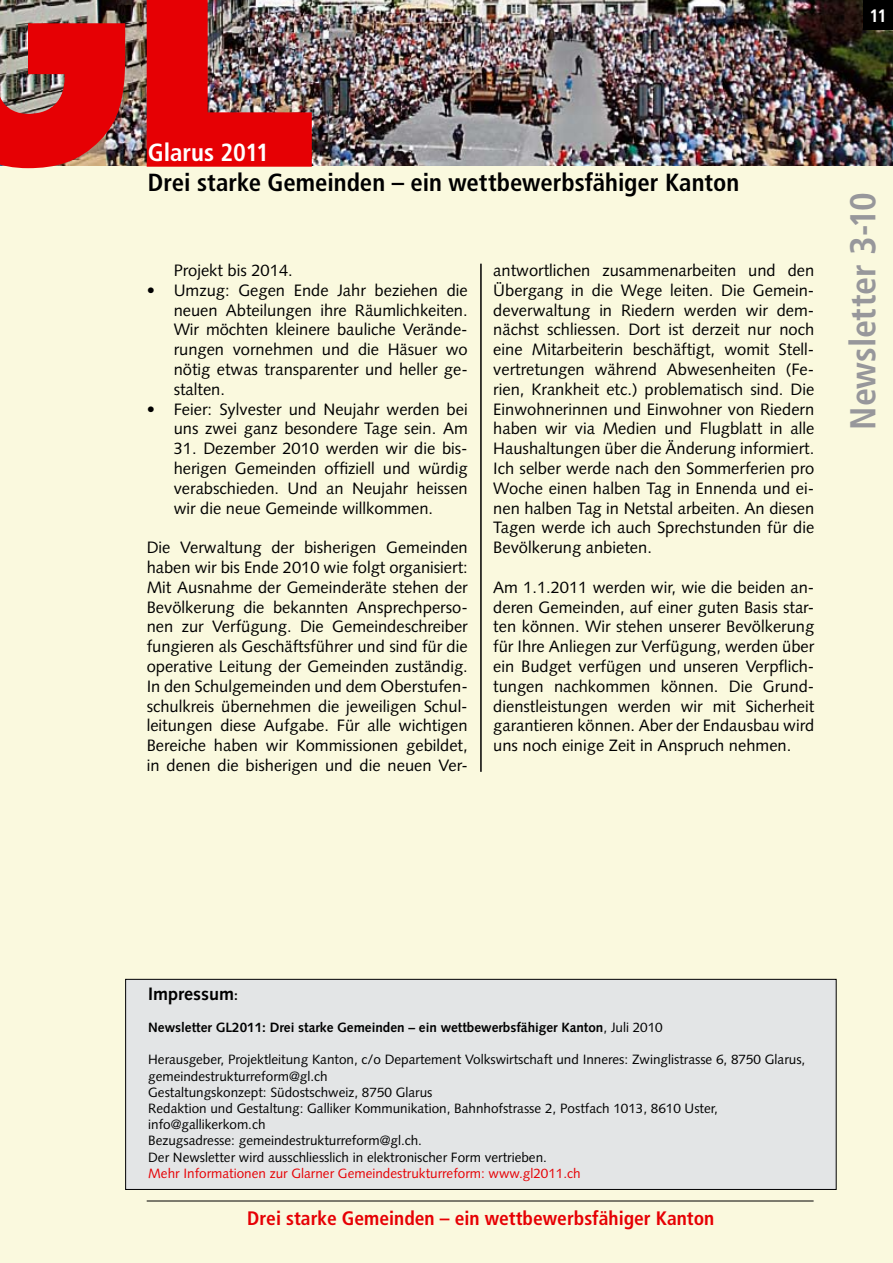
<style>
.page{position:relative;width:893px;height:1263px;background:#fff}
.page>*{position:absolute;margin:0;border:0;box-sizing:border-box;transform-origin:0 0}
.t1{font:700 condensed 36px "Frutiger";letter-spacing:-.005em;color:#97979b}
.t2{font:700 condensed 24.75px "Frutiger";color:#000}
.t3{font:700 condensed 24.75px "Frutiger";letter-spacing:-.005em;color:#fff}
.t4{font:700 condensed 19.5px "Frutiger";color:#e60004}
.t5{font:700 18px "Syntax";color:#000}
.t6{font:700 condensed 18px "Frutiger";color:#fff}
.t7{font:16.5px/19.8px "Syntax";color:#000;text-align:justify}
.t8{font:13.5px/16.2px "Syntax";color:#000}
.t9{font:700 13.5px "Syntax";color:#000}
.t10{font:13.5px "Syntax";color:#e60004}
.s1{font-size:13.5px}
.s2{font-weight:400}
</style>
<div class="page">
<div style="left:0;top:157px;width:893px;height:1106px;background:#faf9de"></div>
<img style="left:125px;top:0;width:768px;height:166px">
<img style="left:0;top:0;width:125px;height:168px">
<img style="left:147px;top:0;width:165px;height:167px">
<div style="left:863px;top:0;width:30px;height:30px;background:#000"></div>
<hr style="left:480px;top:264px;width:2px;height:508px;background:#000">
<hr style="left:147px;top:1200px;width:667px;height:1px;background:#000">
<div style="left:126px;top:979px;width:710px;height:210px;background:#e3e5e6"></div>
<div style="left:125px;top:979px;width:711px;height:210px;border:1px solid #000"></div>
<p class="t6" style="left:869px;top:5px;width:19px">11</p>
<h2 class="t3" style="left:148px;top:137px;width:123px">Glarus 2011</h2>
<h2 class="t2" style="left:148px;top:167px;width:593px">Drei starke Gemeinden – ein wettbewerbsfähiger Kanton</h2>
<p class="t7" style="left:174px;top:260px;width:121px">Projekt bis 2014.</p>
<p class="t7" style="left:174px;top:280px;width:296px;text-indent:-27px">• Umzug: Gegen Ende Jahr beziehen die neuen Abteilungen ihre Räumlichkeiten.<br>Wir möchten kleinere bauliche Verände&shy;rungen vornehmen und die Häsuer wo nötig etwas transparenter und heller ge&shy;stalten.</p>
<p class="t7" style="left:147px;top:399px;width:323px;text-align:right">• Feier: Sylvester und Neujahr werden bei uns zwei ganz besondere Tage sein. Am</p>
<p class="t7" style="left:174px;top:439px;width:296px">31. Dezember 2010 werden wir die bis&shy;herigen Gemeinden offiziell und würdig verabschieden. Und an Neujahr heissen wir die neue Gemeinde willkommen.</p>
<p class="t7" style="left:147px;top:538px;width:323px">Die Verwaltung der bisherigen Gemeinden haben wir bis Ende 2010 wie folgt organisiert:<br>Mit Ausnahme der Gemeinderäte stehen der Bevölkerung die bekannten Ansprechperso&shy;nen zur Verfügung. Die Gemeindeschreiber fungieren als Geschäftsführer und sind für die operative Leitung der Gemeinden zuständig.<br>In den Schulgemeinden und dem Oberstufen&shy;schulkreis übernehmen die jeweiligen Schul&shy;leitungen diese Aufgabe. Für alle wichtigen Bereiche haben wir Kommissionen gebildet, in denen die bisherigen und die neuen Ver-</p>
<p class="t7" style="left:493px;top:260px;width:323px">antwortlichen zusammenarbeiten und den Übergang in die Wege leiten. Die Gemein&shy;deverwaltung in Riedern werden wir dem&shy;nächst schliessen. Dort ist derzeit nur noch eine Mitarbeiterin beschäftigt, womit Stell&shy;vertretungen während Abwesenheiten (Fe&shy;rien, Krankheit etc.) problematisch sind. Die Einwohnerinnen und Einwohner von Riedern haben wir via Medien und Flugblatt in alle Haushaltungen über die Änderung informiert.<br>Ich selber werde nach den Sommerferien pro Woche einen halben Tag in Ennenda und ei&shy;nen halben Tag in Netstal arbeiten. An diesen Tagen werde ich auch Sprechstunden für die Bevölkerung anbieten.</p>
<p class="t7" style="left:493px;top:577px;width:323px">Am 1.1.2011 werden wir, wie die beiden an&shy;deren Gemeinden, auf einer guten Basis star&shy;ten können. Wir stehen unserer Bevölkerung für Ihre Anliegen zur Verfügung, werden über ein Budget verfügen und unseren Verpflich&shy;tungen nachkommen können. Die Grund&shy;dienstleistungen werden wir mit Sicherheit garantieren können. Aber der Endausbau wird uns noch einige Zeit in Anspruch nehmen.</p>
<h1 class="t1" style="left:841px;top:429px;width:239px;rotate:-90deg">Newsletter 3-10</h1>
<p class="t5" style="left:148px;top:983px;width:91px">Impressum<span class="s1">:</span></p>
<p class="t9" style="left:148px;top:1019px;width:516px">Newsletter GL2011: Drei starke Gemeinden – ein wettbewerbsfähiger Kanton<span class="s2">, Juli 2010</span></p>
<p class="t8" style="left:148px;top:1051px;width:659px">Herausgeber, Projektleitung Kanton, c/o Departement Volkswirtschaft und Inneres: Zwinglistrasse 6, 8750 Glarus, gemeindestrukturreform@gl.ch<br>Gestaltungskonzept: Südostschweiz, 8750 Glarus<br>Redaktion und Gestaltung: Galliker Kommunikation, Bahnhofstrasse 2, Postfach 1013, 8610 Uster, info@gallikerkom.ch<br>Bezugsadresse: gemeindestrukturreform@gl.ch.<br>Der Newsletter wird ausschliesslich in elektronischer Form vertrieben.</p>
<p class="t10" style="left:148px;top:1165px;width:434px">Mehr Informationen zur Glarner Gemeindestrukturreform: www.gl2011.ch</p>
<p class="t4" style="left:247px;top:1207px;width:469px">Drei starke Gemeinden – ein wettbewerbsfähiger Kanton</p>
</div>
